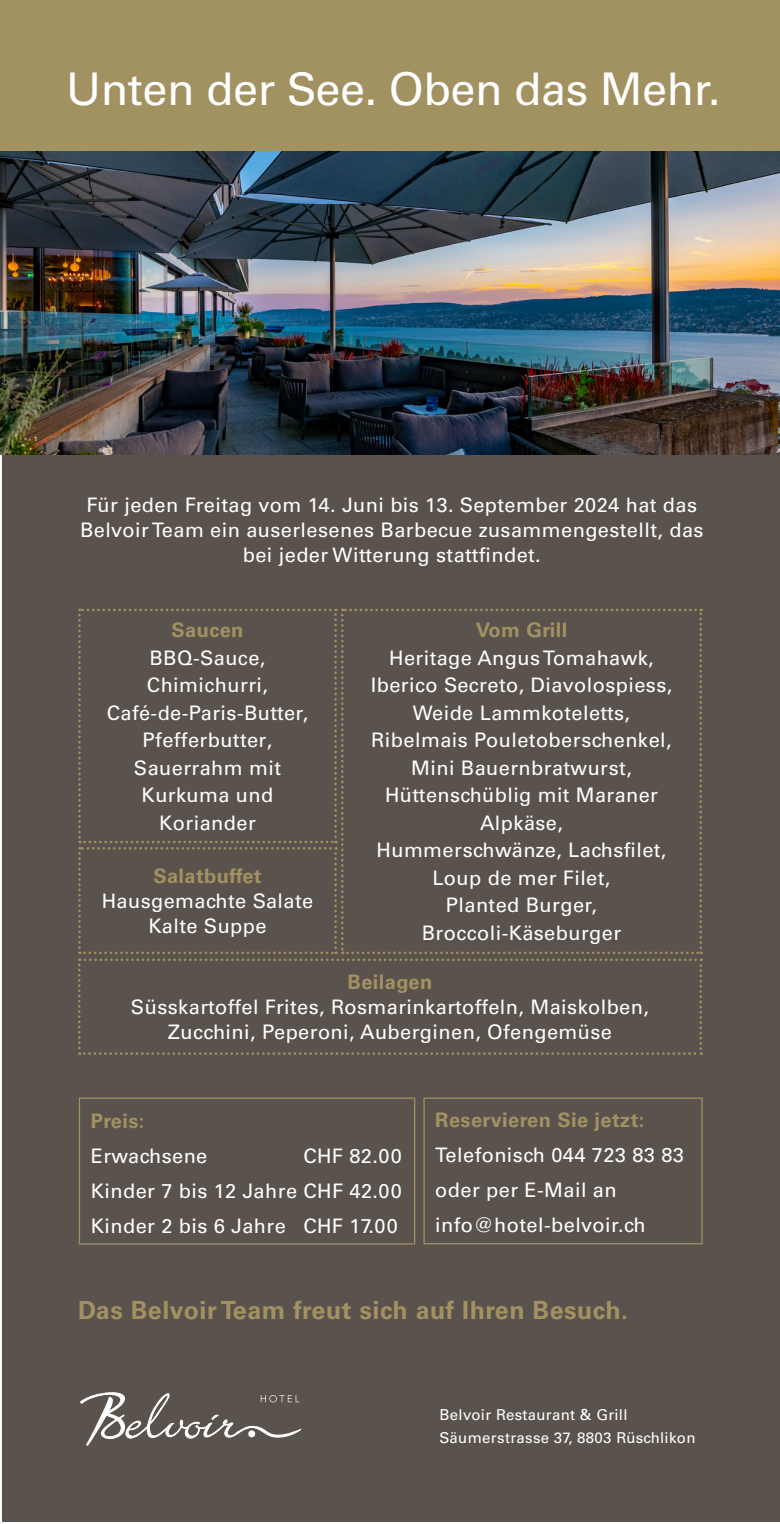
<style>
.page{position:relative;width:780px;height:1524px;background:#fff}
.page>*{position:absolute;margin:0;border:0;box-sizing:border-box;transform-origin:0 0}
.Titel{font:45px "Univers LT Std";letter-spacing:-.01em;color:#fff}
.Lauftext{font:700 25px "Univers LT Std";letter-spacing:.02em;color:#a39162}
.Untertitel{font:20px/27.5px "Univers LT Std";letter-spacing:.02em;color:#fff;text-align:center}
.Lauftext-2{font:20px/25px "Univers LT Std";letter-spacing:.02em;color:#fff;text-align:center}
.Untertitel-2{font:700 20px "Univers LT Std";letter-spacing:.02em;color:#a39162}
.Lauftext-3{font:700 20px "Univers LT Std";letter-spacing:.02em;color:#a29161}
.Lauftext-4{font:15px "Univers LT Std";letter-spacing:.02em;color:#fff}
.s1{font-weight:700;color:#a39162}
</style>
<div class="page">
<div style="left:0;top:0;width:780px;height:165px;background:#a29161"></div>
<div style="left:3px;top:452px;width:777px;height:1069px;background:#5a534d"></div>
<svg style="left:80px;top:1392px;width:221px;height:53px"></svg>
<svg style="left:78px;top:609px;width:624px;height:446px"></svg>
<img style="left:0;top:151px;width:780px;height:303px">
<div style="left:79px;top:1097px;width:336px;height:147px;border:1px solid #a39162"></div>
<div style="left:423px;top:1097px;width:279px;height:147px;border:1px solid #a29161"></div>
<p class="Titel" style="left:66px;top:63px;width:656px">Unten der See. Oben das Mehr.</p>
<p class="Lauftext-2" style="left:80px;top:493px;width:625px">Für jeden Freitag vom 14. Juni bis 13. September 2024 hat das<br>Belvoir Team ein auserlesenes Barbecue zusammengestellt, das bei jeder Witterung stattfindet.</p>
<p class="Untertitel-2" style="left:171px;top:618px;width:74px">Saucen</p>
<p class="Untertitel" style="left:147px;top:644px;width:123px;text-align:left">BBQ-Sauce,<br>Chimichurri,</p>
<p class="Untertitel" style="left:107px;top:699px;width:203px">Café-de-Paris-Butter,<br>Pfefferbutter,</p>
<p class="Untertitel" style="left:134px;top:754px;width:149px">Sauerrahm mit</p>
<p class="Untertitel" style="left:142px;top:781px;width:133px">Kurkuma und</p>
<p class="Untertitel" style="left:159px;top:809px;width:98px">Koriander</p>
<p class="Untertitel-2" style="left:153px;top:864px;width:110px">Salatbuffet</p>
<p class="Untertitel" style="left:102px;top:888px;width:213px;line-height:25px">Hausgemachte Salate<br>Kalte Suppe</p>
<p class="Untertitel-2" style="left:475px;top:618px;width:93px">Vom Grill</p>
<p class="Untertitel" style="left:371px;top:644px;width:303px">Heritage Angus Tomahawk,<br>Iberico Secreto, Diavolospiess,</p>
<p class="Untertitel" style="left:413px;top:699px;width:219px">Weide Lammkoteletts,</p>
<p class="Untertitel" style="left:371px;top:726px;width:302px">Ribelmais Pouletoberschenkel,</p>
<p class="Untertitel" style="left:411px;top:754px;width:222px">Mini Bauernbratwurst,</p>
<p class="Untertitel" style="left:385px;top:781px;width:274px">Hüttenschüblig mit Maraner<br>Alpkäse,</p>
<p class="Untertitel" style="left:376px;top:836px;width:291px">Hummerschwänze, Lachsfilet,<br>Loup de mer Filet,</p>
<p class="Untertitel" style="left:446px;top:891px;width:153px">Planted Burger,</p>
<p class="Untertitel" style="left:422px;top:919px;width:201px">Broccoli-Käseburger</p>
<p class="Untertitel-2" style="left:347px;top:970px;width:86px">Beilagen</p>
<p class="Untertitel" style="left:131px;top:994px;width:519px;line-height:25px">Süsskartoffel Frites, Rosmarinkartoffeln, Maiskolben,<br>Zucchini, Peperoni, Auberginen, Ofengemüse</p>
<p class="Lauftext-3" style="left:91px;top:1109px;width:55px">Preis:</p>
<p class="Lauftext-2" style="left:91px;top:1143px;width:118px">Erwachsene</p>
<p class="Lauftext-2" style="left:91px;top:1138px;width:313px;line-height:35px;text-align:justify;text-indent:212px">CHF 82.00<br>Kinder 7 bis 12 Jahre CHF 42.00<br>Kinder 2 bis 6 Jahre CHF 17.00</p>
<p class="Untertitel" style="left:435px;top:1103px;width:250px;line-height:35px;text-align:left"><span class="s1">Reservieren Sie jetzt:<br></span>Telefonisch 044 723 83 83 oder per E-Mail an info@hotel-belvoir.ch</p>
<p class="Lauftext" style="left:78px;top:1295px;width:551px">Das Belvoir Team freut sich auf Ihren Besuch.</p>
<p class="Lauftext-4" style="left:439px;top:1406px;width:189px">Belvoir Restaurant &amp; Grill</p>
<p class="Lauftext-4" style="left:439px;top:1428px;width:257px">Säumerstrasse 37, 8803 Rüschlikon</p>
</div>
